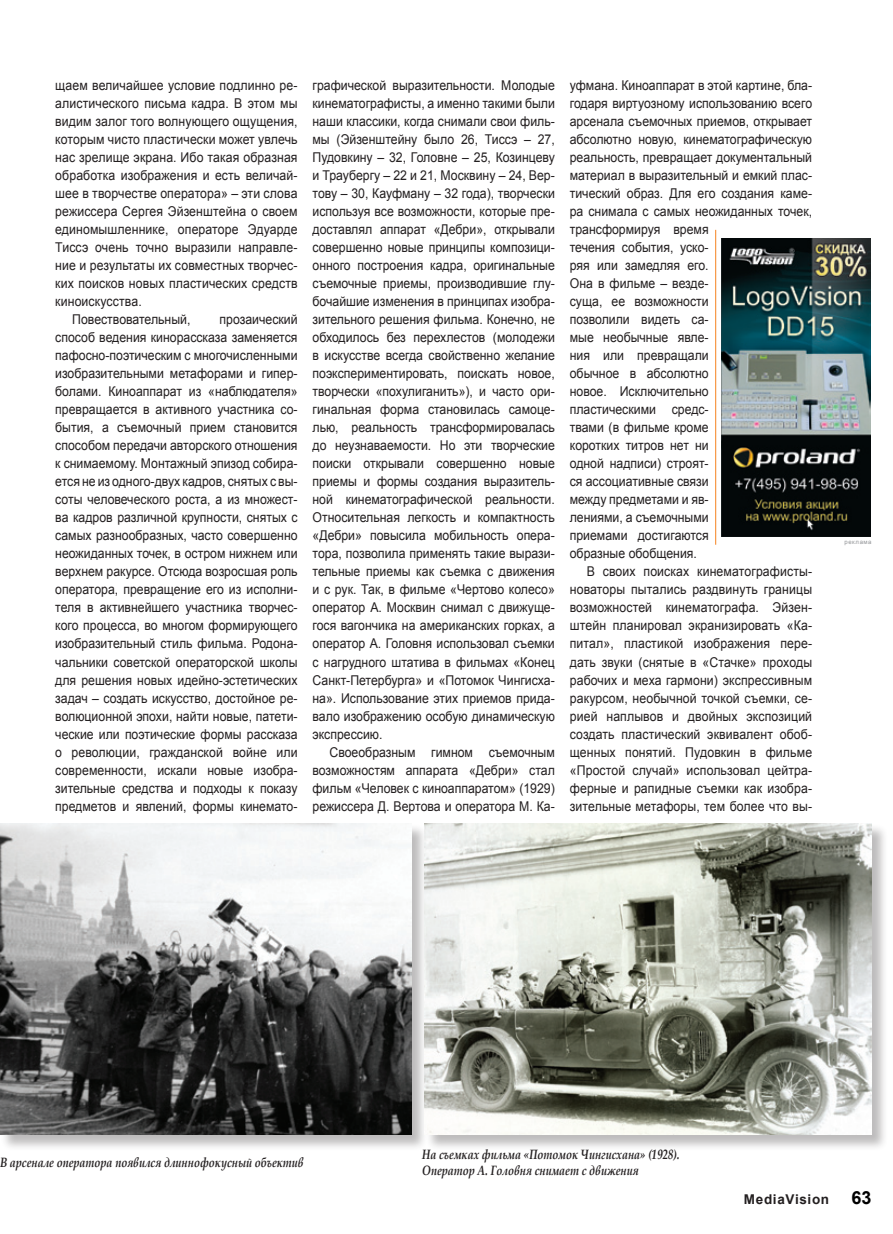
<style>
.page{position:relative;width:893px;height:1234px;background:#fff}
.page>*{position:absolute;margin:0;border:0;box-sizing:border-box;transform-origin:0 0}
.t1{font:700 18px "Arial";color:#000}
.Text{font:13.5px/18px "Arial";color:#231f20;text-align:justify;scale:.91 1}
.Рисунок{font:italic 700 13.5px/16.2px "Book Antiqua";color:#231f20;scale:.8 1}
.t2{font:700 13.5px "Arial";letter-spacing:.05em;color:#231f20}
.t3{font:6px "Arial";letter-spacing:.1em;color:#939598}
</style>
<div class="page">
<div style="left:0;top:823px;width:428px;height:328px;background:#231f20;opacity:.3"></div>
<img style="left:0;top:823px;width:411px;height:311px">
<div style="left:425px;top:823px;width:463px;height:328px;background:#231f20;opacity:.3"></div>
<img style="left:425px;top:823px;width:447px;height:311px">
<hr style="left:715px;top:230px;width:1px;height:314px;background:#f58220">
<img style="left:721px;top:238px;width:149px;height:298px">
<p class="Text" style="left:55px;top:76px;width:268px">щаем величайшее условие подлинно ре&shy;алистического письма кадра. В этом мы видим залог того волнующего ощущения, которым чисто пластически может увлечь нас зрелище экрана. Ибо такая образная обработка изображения и есть величай&shy;шее в творчестве оператора» – эти слова режиссера Сергея Эйзенштейна о своем единомышленнике, операторе Эдуарде Тиссэ очень точно выразили направле&shy;ние и результаты их совместных творчес&shy;ких поисков новых пластических средств киноискусства.</p>
<p class="Text" style="left:72px;top:310px;width:131px">Повествовательный,</p>
<p class="Text" style="left:55px;top:310px;width:268px;text-indent:164px">прозаический способ ведения кинорассказа заменяется пафосно-поэтическим с многочисленными изобразительными метафорами и гипер&shy;болами. Киноаппарат из «наблюдателя» превращается в активного участника со&shy;бытия, а съемочный прием становится способом передачи авторского отношения к снимаемому. Монтажный эпизод собира&shy;ется не из одного-двух кадров, снятых с вы&shy;соты человеческого роста, а из множест&shy;ва кадров различной крупности, снятых с самых разнообразных, часто совершенно неожиданных точек, в остром нижнем или верхнем ракурсе. Отсюда возросшая роль оператора, превращение его из исполни&shy;теля в активнейшего участника творчес&shy;кого процесса, во многом формирующего изобразительный стиль фильма. Родона&shy;чальники советской операторской школы для решения новых идейно-эстетических задач – создать искусство, достойное ре&shy;волюционной эпохи, найти новые, патети&shy;ческие или поэтические формы рассказа о революции, гражданской войне или современности, искали новые изобра&shy;зительные средства и подходы к показу предметов и явлений, формы кинемато-</p>
<p class="Text" style="left:313px;top:76px;width:268px">графической выразительности. Молодые кинематографисты, а именно такими были наши классики, когда снимали свои филь&shy;мы (Эйзенштейну было 26, Тиссэ – 27, Пудовкину – 32, Головне – 25, Козинцеву и Траубергу – 22 и 21, Москвину – 24, Вер&shy;тову – 30, Кауфману – 32 года), творчески используя все возможности, которые пре&shy;доставлял аппарат «Дебри», открывали совершенно новые принципы композици&shy;онного построения кадра, оригинальные съемочные приемы, производившие глу&shy;бочайшие изменения в принципах изобра&shy;зительного решения фильма. Конечно, не обходилось без перехлестов (молодежи в искусстве всегда свойственно желание поэкспериментировать, поискать новое, творчески «похулиганить»), и часто ори&shy;гинальная форма становилась самоце&shy;лью, реальность трансформировалась до неузнаваемости. Но эти творческие поиски открывали совершенно новые приемы и формы создания выразитель&shy;ной кинематографической реальности.<br>Относительная легкость и компактность «Дебри» повысила мобильность опера&shy;тора, позволила применять такие вырази&shy;тельные приемы как съемка с движения и с рук. Так, в фильме «Чертово колесо» оператор А. Москвин снимал с движуще&shy;гося вагончика на американских горках, а оператор А. Головня использовал съемки с нагрудного штатива в фильмах «Конец Санкт-Петербурга» и «Потомок Чингисха&shy;на». Использование этих приемов прида&shy;вало изображению особую динамическую экспрессию.</p>
<p class="Text" style="left:313px;top:742px;width:268px;text-indent:17px">Своеобразным гимном съемочным возможностям аппарата «Дебри» стал фильм «Человек с киноаппаратом» (1929) режиссера Д. Вертова и оператора М. Ка-</p>
<p class="Text" style="left:570px;top:76px;width:268px;text-align:left">уфмана. Киноаппарат в этой картине, бла&shy;годаря виртуозному использованию всего арсенала съемочных приемов, открывает абсолютно новую, кинематографическую реальность, превращает документальный материал в выразительный и емкий плас&shy;тический образ. Для его создания каме&shy;ра снимала с самых неожиданных точек, трансформируя время<br>течения события, уско-<br>ряя или замедляя его.<br>Она в фильме – везде-<br>суща, ее возможности<br>позволили видеть са-<br>мые необычные явле-<br>ния или превращали<br>обычное в абсолютно<br>новое. Исключительно<br>пластическими средс-<br>твами (в фильме кроме<br>коротких титров нет ни<br>одной надписи) строят-<br>ся ассоциативные связи<br>между предметами и яв-<br>лениями, а съемочными<br>приемами достигаются<br>образные обобщения.</p>
<p class="Text" style="left:570px;top:562px;width:268px;text-indent:17px">В своих поисках кинематографисты&shy;новаторы пытались раздвинуть границы возможностей кинематографа. Эйзен&shy;штейн планировал экранизировать «Ка&shy;питал», пластикой изображения пере&shy;дать звуки (снятые в «Стачке» проходы рабочих и меха гармони) экспрессивным ракурсом, необычной точкой съемки, се&shy;рией наплывов и двойных экспозиций создать пластический эквивалент обоб&shy;щенных понятий. Пудовкин в фильме «Простой случай» использовал цейтра&shy;ферные и рапидные съемки как изобра&shy;зительные метафоры, тем более что вы-</p>
<p class="t3" style="left:844px;top:538px;width:29px">реклама</p>
<p class="Рисунок" style="left:0;top:1153px;width:381px">В арсенале оператора появился длиннофокусный объектив</p>
<p class="Рисунок" style="left:422px;top:1145px;width:324px">На съемках фильма «Потомок Чингисхана» (1928).<br>Оператор А. Головня снимает с движения</p>
<p class="t2" style="left:744px;top:1190px;width:87px">MediaVision</p>
<p class="t1" style="left:852px;top:1185px;width:22px">63</p>
</div>
